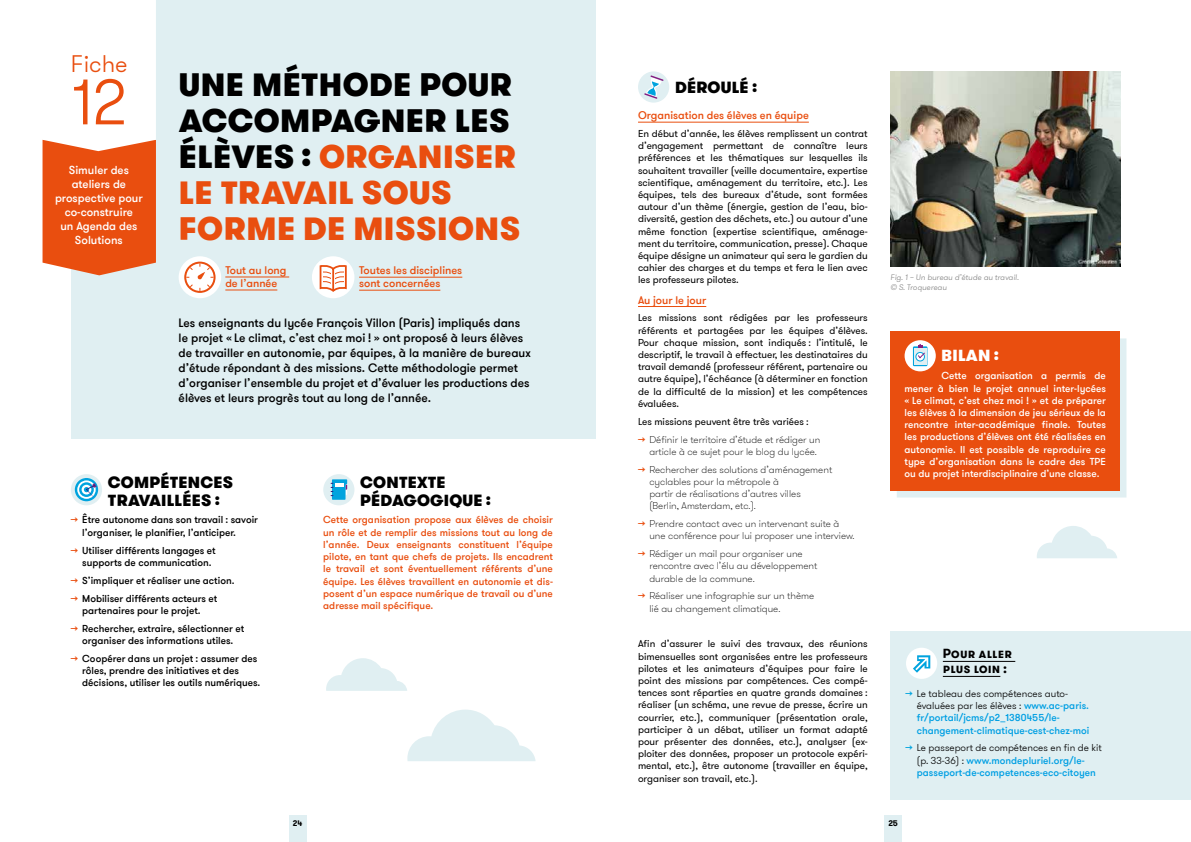
<style>
.page{position:relative;width:1191px;height:842px;background:#fff}
.page>*{position:absolute;margin:0;border:0;box-sizing:border-box;transform-origin:0 0}
.t1{font:300 64px "GT Walsheim Pro";color:#e94e0f}
.t2{font:900 32px/36px "GT Walsheim Pro";letter-spacing:.015em;color:#e94e0f}
.t3{font:300 24px "GT Walsheim Pro";color:#e94e0f}
.t4{font:900 16px/18px "GT Walsheim Pro";letter-spacing:.015em;color:#000}
.t5{font:900 16px "GT Walsheim Pro";letter-spacing:.015em;color:#fff}
.t6{font:700 13px/15px "GT Walsheim Pro";color:#000}
.t7{font:500 12px/15px "GT Walsheim Pro";color:#000}
.t8{font:500 11.5px/14px "GT Walsheim Pro";color:#fff;text-align:center}
.t9{font:500 11px/13px "GT Walsheim Pro";color:#e94e0f}
.t10{font:10px/12.2px "GT Walsheim Pro";color:#000;text-align:justify}
.t11{font:100 10px/12.2px "GT Walsheim Pro";color:#000}
.t12{font:500 10px/12.2px "GT Walsheim Pro";color:#000}
.t13{font:500 10px/12.2px "GT Walsheim Pro";color:#fff;text-align:justify}
.t14{font:500 10px/12.2px "GT Walsheim Pro";color:#e94e0f;text-align:justify}
.t15{font:500 10px/12.2px "GT Walsheim Pro";color:#009fe3}
.t16{font:italic 300 8px/9.6px "GT Walsheim Pro";color:#878787}
.t17{font:700 8px "GT Walsheim Pro";color:#000}
.s1{color:#000}
.s2{color:#e94e0f}
.s3{font-weight:500;color:#e94e0f}
.s4{color:#00a3de}
.s5{font-weight:300;color:#000}
</style>
<div class="page">
<div style="left:289px;top:815px;width:17px;height:27px;background:#e0eff2"></div>
<div style="left:884px;top:815px;width:17px;height:27px;background:#e0eff2"></div>
<div style="left:71px;top:0;width:524px;height:438px;background:#e0eff2"></div>
<div style="left:71px;top:474px;width:31px;height:31px;background:#e0eff2;border-radius:50%"></div>
<svg style="left:75px;top:478px;width:23px;height:23px"></svg>
<div style="left:323px;top:474px;width:31px;height:31px;background:#e0eff2;border-radius:50%"></div>
<svg style="left:331px;top:479px;width:16px;height:21px"></svg>
<div style="left:890px;top:332px;width:230px;height:159px;background:#e94e0f"></div>
<svg style="left:897px;top:338px;width:229px;height:159px"></svg>
<div style="left:179px;top:256px;width:42px;height:42px;background:#fff;border-radius:50%"></div>
<div style="left:184px;top:262px;width:31px;height:31px;border:2px solid #e94e0f;border-radius:50%"></div>
<svg style="left:185px;top:263px;width:29px;height:29px"></svg>
<hr style="left:225px;top:276px;width:64px;height:1px;background:#e94e0f">
<hr style="left:225px;top:289px;width:52px;height:1px;background:#e94e0f">
<hr style="left:359px;top:277px;width:103px;height:1px;background:#e94e0f">
<hr style="left:359px;top:290px;width:81px;height:1px;background:#e94e0f">
<div style="left:312px;top:256px;width:42px;height:42px;background:#fff;border-radius:50%"></div>
<svg style="left:319px;top:265px;width:29px;height:28px"></svg>
<hr style="left:638px;top:122px;width:171px;height:1px;background:#e94e0f">
<hr style="left:638px;top:306px;width:68px;height:1px;background:#e94e0f">
<div style="left:638px;top:71px;width:31px;height:32px;background:#e0eff2;border-radius:50%"></div>
<svg style="left:644px;top:75px;width:19px;height:24px"></svg>
<div style="left:890px;top:631px;width:301px;height:168px;background:#e0eff2"></div>
<hr style="left:943px;top:661px;width:72px;height:1px;background:#000">
<hr style="left:943px;top:676px;width:57px;height:1px;background:#000">
<div style="left:906px;top:648px;width:31px;height:31px;background:#fff;border-radius:50%"></div>
<svg style="left:906px;top:651px;width:28px;height:28px"></svg>
<img style="left:890px;top:72px;width:230px;height:194px">
<svg style="left:43px;top:0;width:113px;height:275px;background:#f4af93"></svg>
<svg style="left:326px;top:658px;width:81px;height:33px"></svg>
<svg style="left:1037px;top:526px;width:80px;height:32px"></svg>
<svg style="left:407px;top:710px;width:128px;height:51px"></svg>
<h3 class="t3" style="left:71px;top:48px;width:58px">Fiche</h3>
<h1 class="t1" style="left:72px;top:62px;width:56px">12</h1>
<p class="t8" style="left:55px;top:163px;width:89px">Simuler des ateliers de prospective pour co-construire<br>un Agenda des<br>Solutions</p>
<h2 class="t2" style="left:179px;top:67px;width:343px"><span class="s1">UNE MÉTHODE POUR<br>ACCOMPAGNER LES<br>ÉLÈVES :</span> ORGANISER<br>LE TRAVAIL SOUS<br>FORME DE MISSIONS</h2>
<p class="t9" style="left:225px;top:264px;width:63px">Tout au long de l’année</p>
<p class="t9" style="left:359px;top:264px;width:105px">Toutes les disciplines sont concernées</p>
<p class="t7" style="left:179px;top:315px;width:354px">Les enseignants du lycée François Villon (Paris) impliqués dans le projet « Le climat, c’est chez moi ! » ont proposé à leurs élèves de travailler en autonomie, par équipes, à la manière de bureaux d’étude répondant à des missions. Cette méthodologie permet d’organiser l’ensemble du projet et d’évaluer les productions des élèves et leurs progrès tout au long de l’année.</p>
<h3 class="t4" style="left:108px;top:473px;width:127px">COMPÉTENCES<br>TRAVAILLÉES :</h3>
<p class="t12" style="left:82px;top:514px;width:177px;text-indent:-11px"><span class="s2">→</span> Être autonome dans son travail : savoir l’organiser, le planifier, l’anticiper.</p>
<p class="t12" style="left:82px;top:544px;width:135px;text-indent:-11px"><span class="s2">→</span> Utiliser différents langages et supports de communication.</p>
<p class="t12" style="left:71px;top:574px;width:165px"><span class="s2">→</span> S’impliquer et réaliser une action.</p>
<p class="t12" style="left:71px;top:592px;width:148px;text-align:center"><span class="s2">→</span> Mobiliser différents acteurs et partenaires pour le projet.</p>
<p class="t12" style="left:71px;top:622px;width:175px;text-align:center"><span class="s2">→</span> Rechercher, extraire, sélectionner et organiser des informations utiles.</p>
<p class="t12" style="left:82px;top:652px;width:180px;text-indent:-11px"><span class="s2">→</span> Coopérer dans un projet : assumer des rôles, prendre des initiatives et des décisions, utiliser les outils numériques.</p>
<h3 class="t4" style="left:360px;top:473px;width:132px">CONTEXTE<br>PÉDAGOGIQUE :</h3>
<p class="t14" style="left:323px;top:514px;width:231px">Cette organisation propose aux élèves de choisir un rôle et de remplir des missions tout au long de l’année. Deux enseignants constituent l’équipe pilote, en tant que chefs de projets. Ils encadrent le travail et sont éventuellement référents d’une équipe. Les élèves travaillent en autonomie et dis&shy;posent d’un espace numérique de travail ou d’une adresse mail spécifique.</p>
<h3 class="t4" style="left:675px;top:79px;width:84px">DÉROULÉ :</h3>
<p class="t9" style="left:638px;top:109px;width:172px">Organisation des élèves en équipe</p>
<p class="t10" style="left:638px;top:128px;width:231px">En début d’année, les élèves remplissent un contrat d’engagement permettant de connaître leurs préférences et les thématiques sur lesquelles ils souhaitent travailler (veille documentaire, expertise scientifique, aménagement du territoire, etc.). Les équipes, tels des bureaux d’étude, sont formées autour d’un thème (énergie, gestion de l’eau, bio&shy;diversité, gestion des déchets, etc.) ou autour d’une même fonction (expertise scientifique, aménage&shy;ment du territoire, communication, presse). Chaque équipe désigne un animateur qui sera le gardien du cahier des charges et du temps et fera le lien avec les professeurs pilotes.</p>
<p class="t9" style="left:638px;top:293px;width:70px">Au jour le jour</p>
<p class="t10" style="left:638px;top:312px;width:231px">Les missions sont rédigées par les professeurs référents et partagées par les équipes d’élèves.<br>Pour chaque mission, sont indiqués : l’intitulé, le descriptif, le travail à effectuer, les destinataires du travail demandé (professeur référent, partenaire ou autre équipe), l’échéance (à déterminer en fonction de la difficulté de la mission) et les compétences évaluées.</p>
<p class="t10" style="left:638px;top:415px;width:172px">Les missions peuvent être très variées :</p>
<p class="t11" style="left:649px;top:433px;width:172px;text-indent:-11px"><span class="s3">→</span> Définir le territoire d’étude et rédiger un article à ce sujet pour le blog du lycée.</p>
<p class="t11" style="left:649px;top:463px;width:184px;text-indent:-11px"><span class="s3">→</span> Rechercher des solutions d’aménagement cyclables pour la métropole à<br>partir de réalisations d’autres villes (Berlin, Amsterdam, etc.).</p>
<p class="t11" style="left:649px;top:518px;width:207px;text-indent:-11px"><span class="s3">→</span> Prendre contact avec un intervenant suite à une conférence pour lui proposer une interview.</p>
<p class="t11" style="left:649px;top:548px;width:169px;text-indent:-11px"><span class="s3">→</span> Rédiger un mail pour organiser une rencontre avec l’élu au développement durable de la commune.</p>
<p class="t11" style="left:649px;top:590px;width:166px;text-indent:-11px"><span class="s3">→</span> Réaliser une infographie sur un thème lié au changement climatique.</p>
<p class="t10" style="left:638px;top:638px;width:231px">Afin d’assurer le suivi des travaux, des réunions bimensuelles sont organisées entre les professeurs pilotes et les animateurs d’équipes pour faire le point des missions par compétences. Ces compé&shy;tences sont réparties en quatre grands domaines : réaliser (un schéma, une revue de presse, écrire un courrier, etc.), communiquer (présentation orale, participer à un débat, utiliser un format adapté pour présenter des données, etc.), analyser (ex&shy;ploiter des données, proposer un protocole expéri&shy;mental, etc.), être autonome (travailler en équipe, organiser son travail, etc.).</p>
<p class="t16" style="left:890px;top:273px;width:130px">Fig. 1 – Un bureau d’étude au travail. © S. Troquereau</p>
<h3 class="t5" style="left:941px;top:345px;width:59px">BILAN :</h3>
<p class="t13" style="left:904px;top:370px;width:203px;text-indent:37px">Cette organisation a permis de mener à bien le projet annuel inter-lycées « Le climat, c’est chez moi ! » et de préparer les élèves à la dimension de jeu sérieux de la rencontre inter-académique finale. Toutes les productions d’élèves ont été réalisées en autonomie. Il est possible de reproduire ce type d’organisation dans le cadre des TPE ou du projet interdisciplinaire d’une classe.</p>
<h3 class="t6" style="left:943px;top:646px;width:71px">Pour aller plus loin :</h3>
<p class="t15" style="left:917px;top:688px;width:174px;text-indent:-11px"><span class="s4">→</span> <span class="s5">Le tableau des compétences auto&shy;évaluées par les élèves :</span> www.ac-paris. fr/portail/jcms/p2_1380455/le&shy;changement-climatique-cest-chez-moi</p>
<p class="t15" style="left:905px;top:742px;width:198px;text-align:center"><span class="s4">→</span> <span class="s5">Le passeport de compétences en fin de kit (p. 33-36) :</span> www.mondepluriel.org/le&shy;passeport-de-competences-eco-citoyen</p>
<p class="t17" style="left:293px;top:818px;width:11px">24</p>
<p class="t17" style="left:888px;top:818px;width:11px">25</p>
</div>
